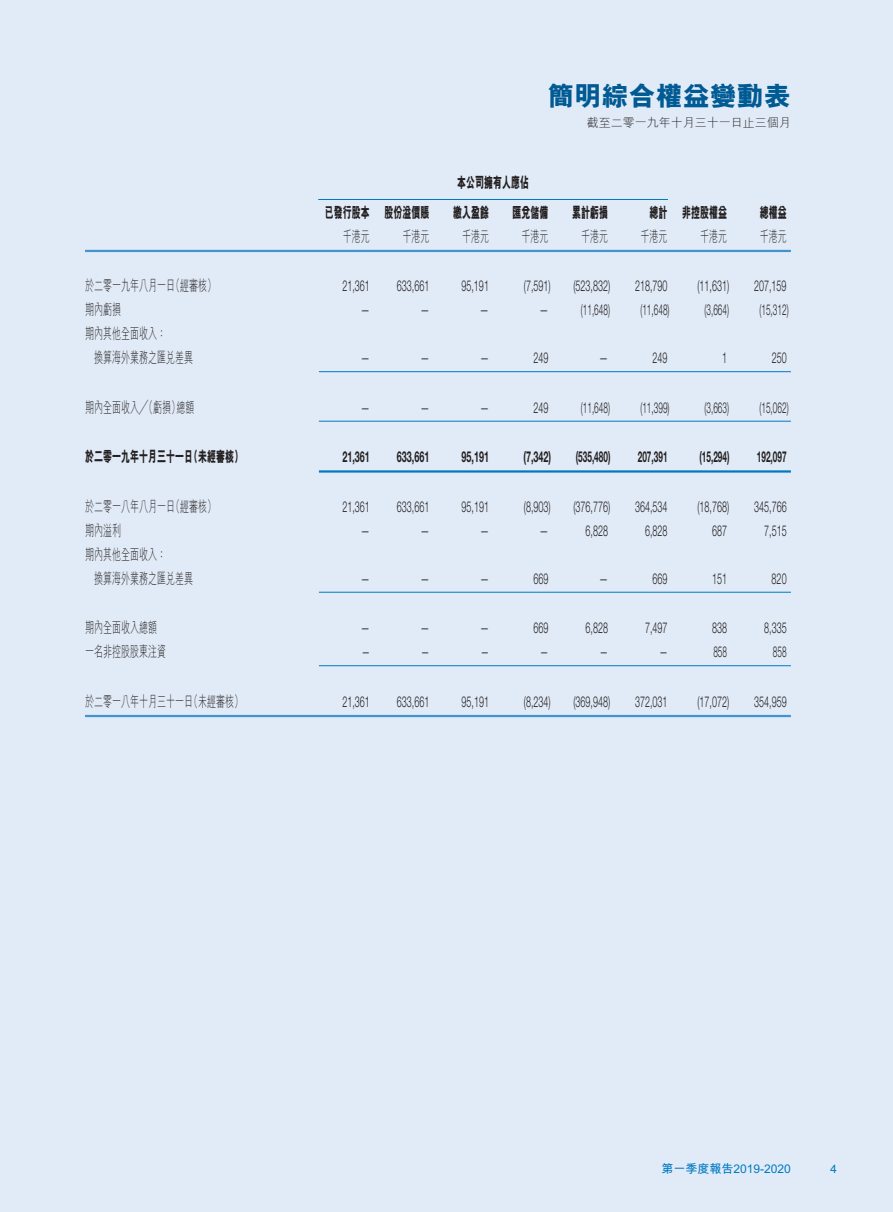
<style>
.page{position:relative;width:893px;height:1212px;background:#e1ebf7}
.page>*{position:absolute;margin:0;border:0;box-sizing:border-box;transform-origin:0 0}
.t1{font:800 27px "M Hei HK";color:#005a93}
.t2{font:300 15px "Helvetica Neue LT Std";color:#231f20;scale:.6 1}
.t3{font:300 15px/24px "M Hei HK";color:#231f20;scale:.6 1}
.t4{font:300 15px "Helvetica Neue LT Std";color:#231f20;scale:.55 1}
.t5{font:800 15px "M Hei HK";color:#231f20;scale:.6 1}
.t6{font:700 15px "Helvetica Neue LT Std";color:#231f20;scale:.55 1}
.t7{font:700 15px "Helvetica Neue LT Std";color:#231f20;scale:.6 1}
.t8{font:300 12px "M Hei HK";color:#231f20}
.t9{font:700 12px "M Hei HK";color:#0079c2}
.t10{font:12px "Helvetica";color:#0079c2}
</style>
<div class="page">
<hr style="left:85px;top:250px;width:706px;height:2px;background:#4393cf">
<hr style="left:319px;top:371px;width:472px;height:1px;background:#0079c2">
<hr style="left:319px;top:421px;width:472px;height:1px;background:#0079c2">
<hr style="left:319px;top:470px;width:472px;height:3px;background:#0079c2">
<hr style="left:319px;top:592px;width:472px;height:1px;background:#0079c2">
<hr style="left:319px;top:665px;width:472px;height:1px;background:#0079c2">
<hr style="left:85px;top:715px;width:706px;height:2px;background:#4393cf">
<hr style="left:318px;top:199px;width:350px;height:1px;background:#0079c2">
<h1 class="t1" style="left:548px;top:83px;width:244px">簡明綜合權益變動表</h1>
<p class="t8" style="left:587px;top:116px;width:206px">截至二零一九年十月三十一日止三個月</p>
<p class="t5" style="left:457px;top:175px;width:121px">本公司擁有人應佔</p>
<p class="t5" style="left:325px;top:204px;width:76px">已發行股本</p>
<p class="t5" style="left:384px;top:204px;width:76px">股份溢價賬</p>
<p class="t5" style="left:453px;top:204px;width:62px">繳入盈餘</p>
<p class="t5" style="left:513px;top:204px;width:61px">匯兌儲備</p>
<p class="t5" style="left:572px;top:204px;width:61px">累計虧損</p>
<p class="t5" style="left:650px;top:204px;width:31px">總計</p>
<p class="t5" style="left:682px;top:204px;width:76px">非控股權益</p>
<p class="t5" style="left:760px;top:204px;width:46px">總權益</p>
<p class="t3" style="left:343px;top:224px;width:46px">千港元</p>
<p class="t3" style="left:402px;top:224px;width:46px">千港元</p>
<p class="t3" style="left:462px;top:224px;width:46px">千港元</p>
<p class="t3" style="left:521px;top:224px;width:46px">千港元</p>
<p class="t3" style="left:581px;top:224px;width:46px">千港元</p>
<p class="t3" style="left:641px;top:224px;width:46px">千港元</p>
<p class="t3" style="left:700px;top:224px;width:46px">千港元</p>
<p class="t3" style="left:760px;top:224px;width:46px">千港元</p>
<p class="t3" style="left:171px;top:273px;width:76px">（經審核(</p>
<p class="t3" style="left:85px;top:273px;width:151px">於二零一九年八月一日</p>
<p class="t2" style="left:342px;top:276px;width:47px">21,361</p>
<p class="t2" style="left:397px;top:276px;width:56px">633,661</p>
<p class="t2" style="left:461px;top:276px;width:47px">95,191</p>
<p class="t2" style="left:524px;top:276px;width:46px">)7,591(</p>
<p class="t2" style="left:573px;top:276px;width:63px">)523,832(</p>
<p class="t2" style="left:635px;top:276px;width:56px">218,790</p>
<p class="t2" style="left:697px;top:276px;width:55px">)11,631(</p>
<p class="t2" style="left:754px;top:276px;width:56px">207,159</p>
<p class="t3" style="left:85px;top:297px;width:137px">期內虧損<br>期內其他全面收入：</p>
<p class="t2" style="left:361px;top:300px;width:16px">—</p>
<p class="t2" style="left:420px;top:300px;width:16px">—</p>
<p class="t2" style="left:480px;top:300px;width:16px">—</p>
<p class="t2" style="left:539px;top:300px;width:16px">—</p>
<p class="t4" style="left:581px;top:300px;width:55px">)11,648(</p>
<p class="t4" style="left:640px;top:300px;width:55px">)11,648(</p>
<p class="t4" style="left:704px;top:300px;width:46px">)3,664(</p>
<p class="t4" style="left:759px;top:300px;width:55px">)15,312(</p>
<p class="t3" style="left:94px;top:345px;width:166px">換算海外業務之匯兌差異</p>
<p class="t2" style="left:361px;top:348px;width:16px">—</p>
<p class="t2" style="left:420px;top:348px;width:16px">—</p>
<p class="t2" style="left:480px;top:348px;width:16px">—</p>
<p class="t2" style="left:533px;top:348px;width:27px">249</p>
<p class="t2" style="left:599px;top:348px;width:16px">—</p>
<p class="t2" style="left:653px;top:348px;width:27px">249</p>
<p class="t2" style="left:722px;top:348px;width:10px">1</p>
<p class="t2" style="left:772px;top:348px;width:27px">250</p>
<p class="t3" style="left:85px;top:395px;width:184px">期內全面收入╱（虧損總額</p>
<p class="t3" style="left:171px;top:395px;width:16px">）</p>
<p class="t2" style="left:361px;top:398px;width:16px">—</p>
<p class="t2" style="left:420px;top:398px;width:16px">—</p>
<p class="t2" style="left:480px;top:398px;width:16px">—</p>
<p class="t2" style="left:533px;top:398px;width:27px">249</p>
<p class="t4" style="left:581px;top:398px;width:55px">)11,648(</p>
<p class="t4" style="left:640px;top:398px;width:55px">)11,399(</p>
<p class="t4" style="left:704px;top:398px;width:46px">)3,663(</p>
<p class="t4" style="left:759px;top:398px;width:55px">)15,062(</p>
<p class="t5" style="left:189px;top:449px;width:92px">（未經審核(</p>
<p class="t5" style="left:85px;top:449px;width:181px">於二零一九年十月三十一日</p>
<p class="t7" style="left:342px;top:447px;width:47px">21,361</p>
<p class="t7" style="left:397px;top:447px;width:56px">633,661</p>
<p class="t7" style="left:461px;top:447px;width:47px">95,191</p>
<p class="t7" style="left:523px;top:447px;width:48px">)7,342(</p>
<p class="t6" style="left:576px;top:447px;width:65px">)535,480(</p>
<p class="t6" style="left:638px;top:447px;width:56px">207,391</p>
<p class="t6" style="left:699px;top:447px;width:56px">)15,294(</p>
<p class="t6" style="left:757px;top:447px;width:56px">192,097</p>
<p class="t3" style="left:171px;top:494px;width:76px">（經審核(</p>
<p class="t3" style="left:85px;top:494px;width:151px">於二零一八年八月一日</p>
<p class="t2" style="left:342px;top:497px;width:47px">21,361</p>
<p class="t2" style="left:397px;top:497px;width:56px">633,661</p>
<p class="t2" style="left:461px;top:497px;width:47px">95,191</p>
<p class="t2" style="left:524px;top:497px;width:46px">)8,903(</p>
<p class="t2" style="left:573px;top:497px;width:63px">)376,776(</p>
<p class="t2" style="left:635px;top:497px;width:56px">364,534</p>
<p class="t2" style="left:697px;top:497px;width:55px">)18,768(</p>
<p class="t2" style="left:754px;top:497px;width:56px">345,766</p>
<p class="t3" style="left:85px;top:518px;width:136px">期內溢利<br>期內其他全面收入：</p>
<p class="t2" style="left:361px;top:521px;width:16px">—</p>
<p class="t2" style="left:420px;top:521px;width:16px">—</p>
<p class="t2" style="left:480px;top:521px;width:16px">—</p>
<p class="t2" style="left:539px;top:521px;width:16px">—</p>
<p class="t2" style="left:586px;top:521px;width:39px">6,828</p>
<p class="t2" style="left:645px;top:521px;width:39px">6,828</p>
<p class="t2" style="left:712px;top:521px;width:27px">687</p>
<p class="t2" style="left:764px;top:521px;width:39px">7,515</p>
<p class="t3" style="left:94px;top:566px;width:167px">換算海外業務之匯兌差異</p>
<p class="t2" style="left:361px;top:569px;width:16px">—</p>
<p class="t2" style="left:420px;top:569px;width:16px">—</p>
<p class="t2" style="left:480px;top:569px;width:16px">—</p>
<p class="t2" style="left:533px;top:569px;width:27px">669</p>
<p class="t2" style="left:599px;top:569px;width:16px">—</p>
<p class="t2" style="left:653px;top:569px;width:27px">669</p>
<p class="t2" style="left:712px;top:569px;width:27px">151</p>
<p class="t2" style="left:772px;top:569px;width:27px">820</p>
<p class="t3" style="left:85px;top:615px;width:121px">期內全面收入總額</p>
<p class="t2" style="left:361px;top:618px;width:16px">—</p>
<p class="t2" style="left:420px;top:618px;width:16px">—</p>
<p class="t2" style="left:480px;top:618px;width:16px">—</p>
<p class="t2" style="left:533px;top:618px;width:27px">669</p>
<p class="t2" style="left:586px;top:618px;width:39px">6,828</p>
<p class="t2" style="left:645px;top:618px;width:39px">7,497</p>
<p class="t2" style="left:712px;top:618px;width:27px">838</p>
<p class="t2" style="left:764px;top:618px;width:39px">8,335</p>
<p class="t3" style="left:85px;top:639px;width:136px">一名非控股股東注資</p>
<p class="t4" style="left:362px;top:642px;width:16px">—</p>
<p class="t4" style="left:421px;top:642px;width:16px">—</p>
<p class="t4" style="left:481px;top:642px;width:16px">—</p>
<p class="t4" style="left:540px;top:642px;width:16px">—</p>
<p class="t4" style="left:600px;top:642px;width:16px">—</p>
<p class="t4" style="left:659px;top:642px;width:16px">—</p>
<p class="t4" style="left:713px;top:642px;width:27px">858</p>
<p class="t4" style="left:773px;top:642px;width:27px">858</p>
<p class="t3" style="left:189px;top:689px;width:92px">（未經審核(</p>
<p class="t3" style="left:85px;top:689px;width:181px">於二零一八年十月三十一日</p>
<p class="t2" style="left:342px;top:692px;width:47px">21,361</p>
<p class="t2" style="left:397px;top:692px;width:56px">633,661</p>
<p class="t2" style="left:461px;top:692px;width:47px">95,191</p>
<p class="t2" style="left:524px;top:692px;width:46px">)8,234(</p>
<p class="t2" style="left:573px;top:692px;width:63px">)369,948(</p>
<p class="t2" style="left:635px;top:692px;width:56px">372,031</p>
<p class="t2" style="left:697px;top:692px;width:55px">)17,072(</p>
<p class="t2" style="left:754px;top:692px;width:56px">354,959</p>
<p class="t9" style="left:661px;top:1160px;width:131px">第一季度報告2019-2020</p>
<p class="t10" style="left:830px;top:1159px;width:8px">4</p>
</div>
